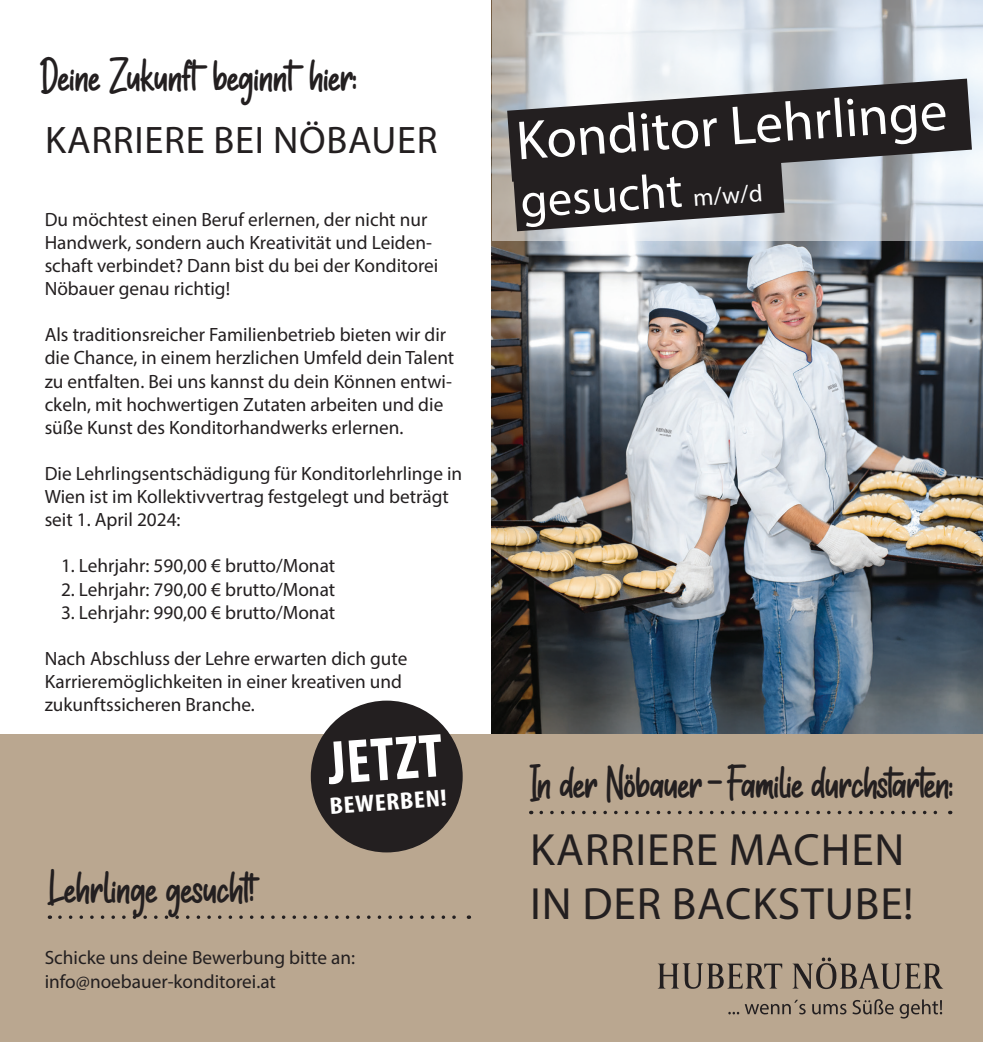
<style>
.page{position:relative;width:983px;height:1042px;background:#fff}
.page>*{position:absolute;margin:0;border:0;box-sizing:border-box;transform-origin:0 0}
.t1{font:700 condensed 62.12px "Myriad Pro";color:#fff;scale:.95 1}
.t2{font:55.48px "Myriad Pro";color:#fff}
.t3{font:48.65px "Myriad Pro";color:#fff}
.t4{font:45.32px/54.4px "Myriad Pro";letter-spacing:.02em;color:#231f20}
.t5{font:38.5px "Myriad Pro";letter-spacing:.02em;color:#231f20}
.t6{font:35px "Sweety Strawberry";letter-spacing:.01em;color:#231f20}
.t7{font:700 condensed 23.97px "Myriad Pro";color:#fff;scale:1.17 1}
.t8{font:19.25px/23.1px "Myriad Pro";color:#231f20}
.s1{font-size:24.32px}
</style>
<div class="page">
<img style="left:491px;top:114px;width:491px;height:620px">
<svg style="left:492px;top:0;width:490px;height:240px"></svg>
<svg style="left:507px;top:79px;width:464px;height:103px;background:#59585a"></svg>
<svg style="left:513px;top:155px;width:271px;height:76px;background:#3a3739"></svg>
<div style="left:0;top:734px;width:982px;height:308px;background:#baa790"></div>
<svg style="left:655px;top:428px;width:16px;height:9px"></svg>
<svg style="left:827px;top:383px;width:11px;height:10px"></svg>
<svg style="left:541px;top:811px;width:409px;height:3px"></svg>
<svg style="left:60px;top:915px;width:409px;height:4px"></svg>
<svg style="left:657px;top:963px;width:125px;height:26px"></svg>
<svg style="left:792px;top:957px;width:151px;height:32px"></svg>
<svg style="left:728px;top:1000px;width:77px;height:14px"></svg>
<svg style="left:812px;top:1004px;width:34px;height:10px"></svg>
<svg style="left:852px;top:999px;width:41px;height:15px"></svg>
<svg style="left:899px;top:999px;width:42px;height:19px"></svg>
<div style="left:311px;top:700px;width:151px;height:152px;background:#231f20;border-radius:50%"></div>
<h3 class="t6" style="left:41px;top:48px;width:317px">Deine Zukunft beginnt hier:</h3>
<h3 class="t5" style="left:45px;top:116px;width:394px">Karriere bei NöbaUer</h3>
<p class="t8" style="left:45px;top:207px;width:395px">Du möchtest einen Beruf erlernen, der nicht nur Handwerk, sondern auch Kreativität und Leiden&shy;schaft verbindet? Dann bist du bei der Konditorei Nöbauer genau richtig!</p>
<p class="t8" style="left:45px;top:323px;width:411px">Als traditionsreicher Familienbetrieb bieten wir dir die Chance, in einem herzlichen Umfeld dein Talent zu entfalten. Bei uns kannst du dein Können entwi&shy;ckeln, mit hochwertigen Zutaten arbeiten und die süße Kunst des Konditorhandwerks erlernen.</p>
<p class="t8" style="left:45px;top:462px;width:419px">Die Lehrlingsentschädigung für Konditorlehrlinge in<br>Wien ist im Kollektivvertrag festgelegt und beträgt seit 1. April 2024:</p>
<p class="t8" style="left:61px;top:554px;width:276px">1. Lehrjahr: 590,00 € brutto/Monat</p>
<p class="t8" style="left:61px;top:577px;width:276px">2. Lehrjahr: 790,00 € brutto/Monat</p>
<p class="t8" style="left:61px;top:600px;width:276px">3. Lehrjahr: 990,00 € brutto/Monat</p>
<p class="t8" style="left:45px;top:646px;width:364px">Nach Abschluss der Lehre erwarten dich gute<br>Karrieremöglichkeiten in einer kreativen und zukunftssicheren Branche.</p>
<h1 class="t1" style="left:325px;top:724px;width:122px;rotate:-4deg">Jetzt</h1>
<h3 class="t6" style="left:48px;top:859px;width:207px">Lehrlinge gesucht!</h3>
<p class="t7" style="left:328px;top:791px;width:102px;rotate:-4deg">bewerben!</p>
<p class="t8" style="left:45px;top:946px;width:312px">Schicke uns deine Bewerbung bitte an: info@noebauer-konditorei.at</p>
<h2 class="t2" style="left:513px;top:107px;width:433px;rotate:-4deg">KonditorLehrlinge</h2>
<h3 class="t3" style="left:518px;top:171px;width:246px;rotate:-4deg">gesucht <span class="s1">m/w/d</span></h3>
<h3 class="t6" style="left:529px;top:755px;width:424px">In der Nöbauer - Familie durchstarten:</h3>
<h3 class="t4" style="left:530px;top:821px;width:385px">Karriere machen in der Backstube!</h3>
</div>
